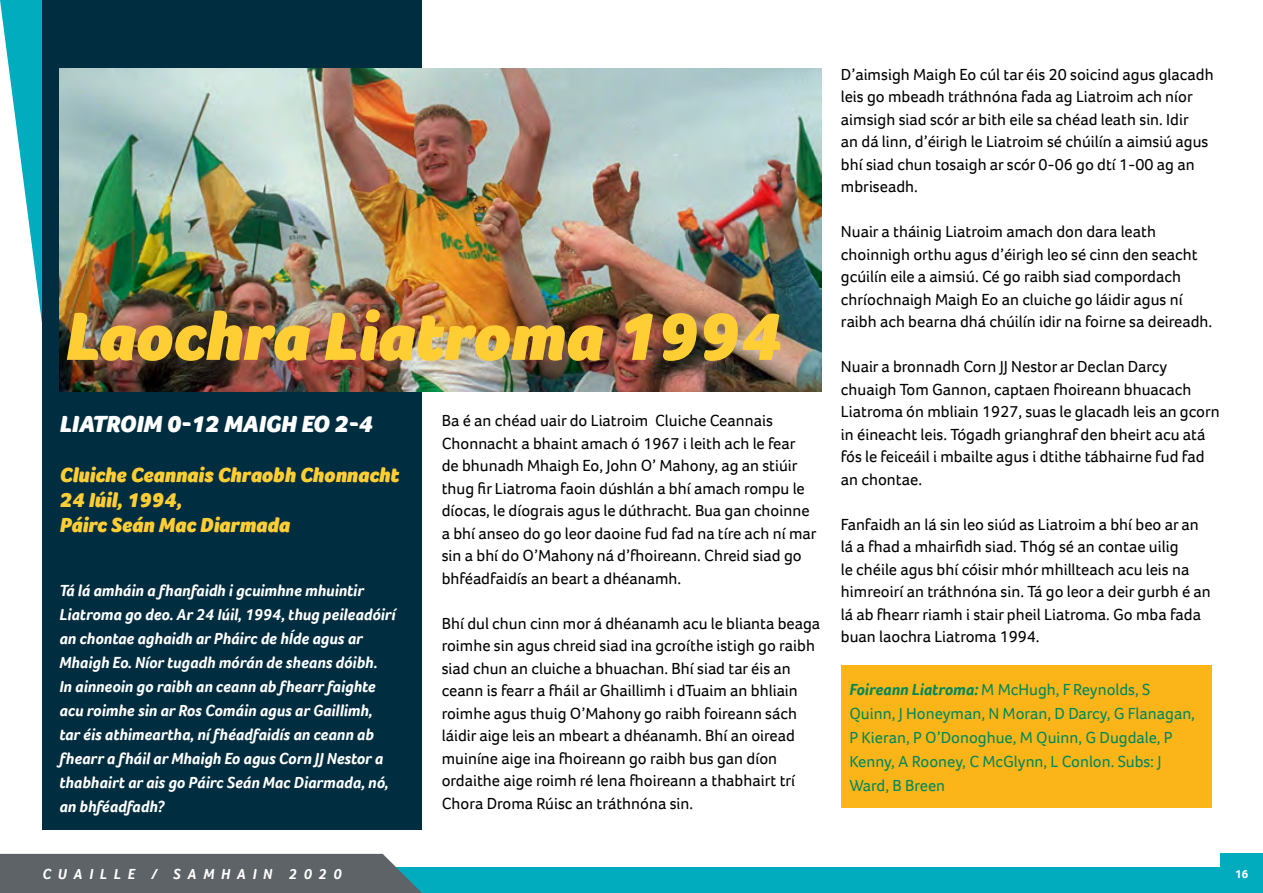
<style>
.page{position:relative;width:1263px;height:893px;background:#fff}
.page>*{position:absolute;margin:0;border:0;box-sizing:border-box;transform-origin:0 0}
.t1{font:italic 900 69.6px "Foco";color:#ffce35}
.t2{font:italic 900 24px "Foco";color:#fff}
.t3{font:italic 900 21px/25.2px "Foco";color:#ffce35}
.t4{font:16.5px/22.5px "Foco";color:#000}
.t5{font:italic 700 16.5px/24px "Foco";color:#fff}
.t6{font:16.5px/24px "Foco";color:#00885b}
.t7{font:italic 700 15px "Foco";letter-spacing:.45em;color:#fff}
.t8{font:700 12px "Foco";color:#fff}
.s1{font-weight:700;font-style:italic}
</style>
<div class="page">
<svg style="left:0;top:0;width:43px;height:327px"></svg>
<div style="left:390px;top:867px;width:873px;height:26px;background:#00acbd"></div>
<div style="left:0;top:854px;width:422px;height:39px;background:#5e6367"></div>
<div style="left:1220px;top:854px;width:43px;height:39px;background:#00acbd"></div>
<div style="left:43px;top:0;width:379px;height:829px;background:#002d3f"></div>
<img style="left:60px;top:68px;width:761px;height:324px">
<div style="left:841px;top:665px;width:370px;height:143px;background:#fcb518"></div>
<h1 class="t1" style="left:64px;top:290px;width:717px">Laochra Liatroma 1994</h1>
<h2 class="t2" style="left:60px;top:408px;width:314px">LIATROIM 0-12 MAIGH EO 2-4</h2>
<p class="t3" style="left:60px;top:462px;width:341px">Cluiche Ceannais Chraobh Chonnacht<br>24 Iúil, 1994,<br>Páirc Seán Mac Diarmada</p>
<p class="t5" style="left:59px;top:578px;width:338px">Tá lá amháin a fhanfaidh i gcuimhne mhuintir Liatroma go deo. Ar 24 Iúil, 1994, thug peileadóirí an chontae aghaidh ar Pháirc de hÍde agus ar Mhaigh Eo. Níor tugadh mórán de sheans dóibh.<br>In ainneoin go raibh an ceann ab fhearr faighte acu roimhe sin ar Ros Comáin agus ar Gaillimh, tar éis athimeartha, ní fhéadfaidís an ceann ab fhearr a fháil ar Mhaigh Eo agus Corn JJ Nestor a thabhairt ar ais go Páirc Seán Mac Diarmada, nó, an bhféadfadh?</p>
<p class="t4" style="left:442px;top:409px;width:376px">Ba é an chéad uair do Liatroim Cluiche Ceannais Chonnacht a bhaint amach ó 1967 i leith ach le fear de bhunadh Mhaigh Eo, John O’ Mahony, ag an stiúir thug fir Liatroma faoin dúshlán a bhí amach rompu le díocas, le díograis agus le dúthracht. Bua gan choinne a bhí anseo do go leor daoine fud fad na tíre ach ní mar sin a bhí do O’Mahony ná d’fhoireann. Chreid siad go bhféadfaidís an beart a dhéanamh.</p>
<p class="t4" style="left:442px;top:612px;width:380px">Bhí dul chun cinn mor á dhéanamh acu le blianta beaga roimhe sin agus chreid siad ina gcroíthe istigh go raibh siad chun an cluiche a bhuachan. Bhí siad tar éis an ceann is fearr a fháil ar Ghaillimh i dTuaim an bhliain roimhe agus thuig O’Mahony go raibh foireann sách láidir aige leis an mbeart a dhéanamh. Bhí an oiread muiníne aige ina fhoireann go raibh bus gan díon ordaithe aige roimh ré lena fhoireann a thabhairt trí Chora Droma Rúisc an tráthnóna sin.</p>
<p class="t4" style="left:841px;top:63px;width:374px">D’aimsigh Maigh Eo cúl tar éis 20 soicind agus glacadh leis go mbeadh tráthnóna fada ag Liatroim ach níor aimsigh siad scór ar bith eile sa chéad leath sin. Idir<br>an dá linn, d’éirigh le Liatroim sé chúilín a aimsiú agus bhí siad chun tosaigh ar scór 0-06 go dtí 1-00 ag an mbriseadh.</p>
<p class="t4" style="left:841px;top:220px;width:373px">Nuair a tháinig Liatroim amach don dara leath choinnigh orthu agus d’éirigh leo sé cinn den seacht gcúilín eile a aimsiú. Cé go raibh siad compordach chríochnaigh Maigh Eo an cluiche go láidir agus ní raibh ach bearna dhá chúilín idir na foirne sa deireadh.</p>
<p class="t4" style="left:841px;top:355px;width:380px">Nuair a bronnadh Corn JJ Nestor ar Declan Darcy chuaigh Tom Gannon, captaen fhoireann bhuacach Liatroma ón mbliain 1927, suas le glacadh leis an gcorn in éineacht leis. Tógadh grianghraf den bheirt acu atá fós le feiceáil i mbailte agus i dtithe tábhairne fud fad an chontae.</p>
<p class="t4" style="left:841px;top:513px;width:371px">Fanfaidh an lá sin leo siúd as Liatroim a bhí beo ar an lá a fhad a mhairfidh siad. Thóg sé an contae uilig<br>le chéile agus bhí cóisir mhór mhillteach acu leis na himreoirí an tráthnóna sin. Tá go leor a deir gurbh é an lá ab fhearr riamh i stair pheil Liatroma. Go mba fada buan laochra Liatroma 1994.</p>
<p class="t6" style="left:849px;top:677px;width:347px"><span class="s1">Foireann Liatroma:</span> M McHugh, F Reynolds, S Quinn, J Honeyman, N Moran, D Darcy, G Flanagan, P Kieran, P O’Donoghue, M Quinn, G Dugdale, P Kenny, A Rooney, C McGlynn, L Conlon. Subs: J Ward, B Breen</p>
<p class="t7" style="left:43px;top:864px;width:301px">CUAILLE / SAMHAIN 2020</p>
<p class="t8" style="left:1235px;top:866px;width:15px">16</p>
</div>
